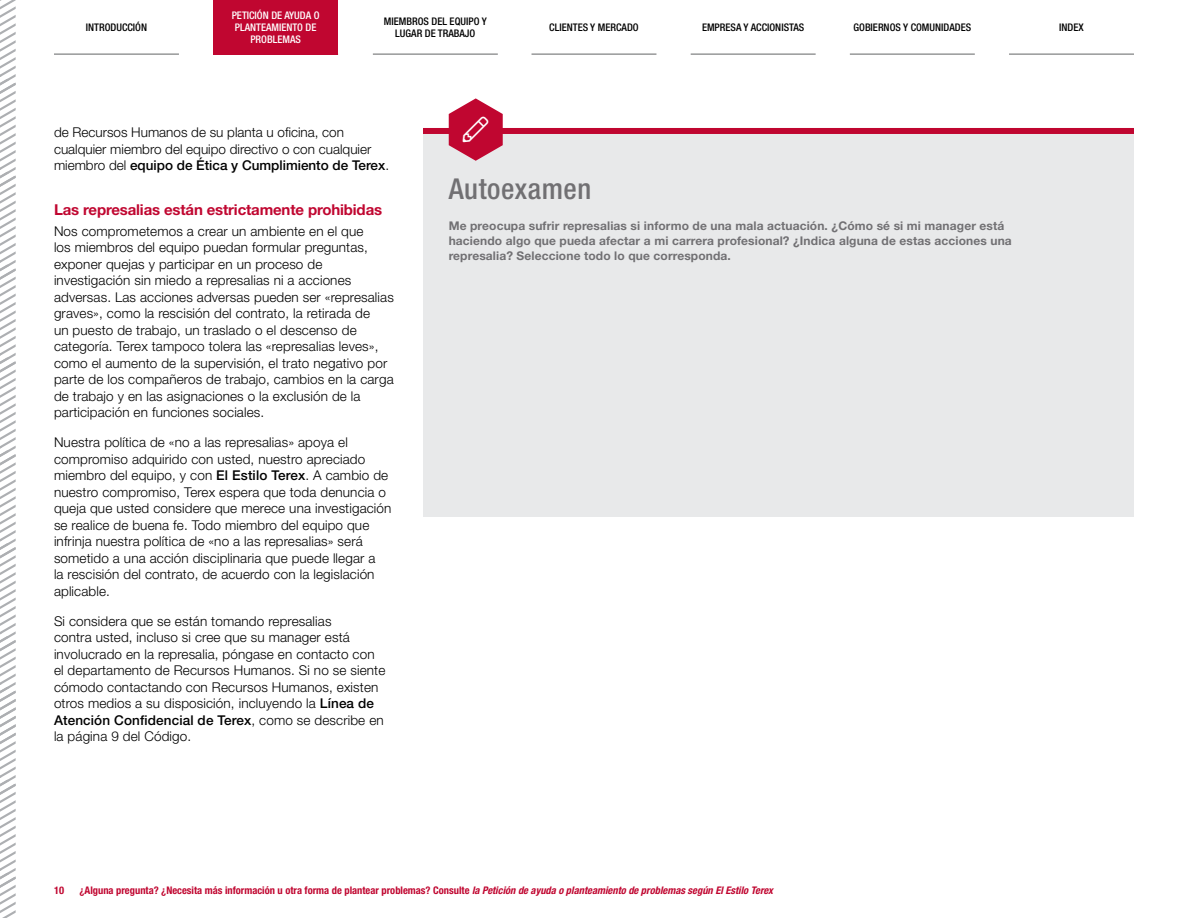
<style>
.page{position:relative;width:1188px;height:918px;background:#fff}
.page>*{position:absolute;margin:0;border:0;box-sizing:border-box;transform-origin:0 0}
.t1{font:500 condensed 28.8px "Helvetica Neue LT Std";letter-spacing:.02em;color:#717073}
.t2{font:700 15px "Helvetica Neue LT Std";letter-spacing:-.01em;color:#c00630}
.t3{font:300 13.5px/16.5px "Helvetica Neue LT Std";letter-spacing:.01em;color:#000}
.t4{font:700 12px/15px "Helvetica Neue LT Std";letter-spacing:.01em;color:#717073}
.t5{font:700 condensed 10.5px "Helvetica Neue LT Std";color:#c00630}
.t6{font:500 condensed 10.5px/12px "Helvetica Neue LT Std";color:#000;text-align:center}
.t7{font:500 condensed 10.5px/12px "Helvetica Neue LT Std";color:#fff;text-align:center}
.s1{font-weight:500}
.s2{font-style:italic}
</style>
<div class="page">
<hr style="left:54px;top:54px;width:125px;height:1px;background:#636466">
<hr style="left:691px;top:54px;width:125px;height:1px;background:#636466">
<hr style="left:532px;top:54px;width:124px;height:1px;background:#636466">
<hr style="left:1009px;top:54px;width:125px;height:1px;background:#636466">
<hr style="left:850px;top:54px;width:125px;height:1px;background:#636466">
<hr style="left:373px;top:54px;width:125px;height:1px;background:#636466">
<svg style="left:0;top:0;width:16px;height:918px"></svg>
<div style="left:213px;top:0;width:125px;height:55px;background:#c00630"></div>
<div style="left:423px;top:128px;width:711px;height:388px;background:#e8e9ea"></div>
<div style="left:423px;top:128px;width:711px;height:6px;background:#c00630"></div>
<svg style="left:449px;top:98px;width:54px;height:63px"></svg>
<p class="t7" style="left:232px;top:9px;width:89px">PETICIÓN DE AYUDA O<br>PLANTEAMIENTO DE<br>PROBLEMAS</p>
<p class="t6" style="left:384px;top:15px;width:104px">MIEMBROS DEL EQUIPO Y<br>LUGAR DE TRABAJO</p>
<p class="t6" style="left:86px;top:21px;width:63px">INTRODUCCIÓN</p>
<p class="t6" style="left:549px;top:21px;width:91px">CLIENTES Y MERCADO</p>
<p class="t6" style="left:702px;top:21px;width:104px">EMPRESA Y ACCIONISTAS</p>
<p class="t6" style="left:854px;top:21px;width:119px">GOBIERNOS Y COMUNIDADES</p>
<p class="t6" style="left:1059px;top:21px;width:26px">INDEX</p>
<p class="t3" style="left:54px;top:124px;width:337px">de Recursos Humanos de su planta u oficina, con cualquier miembro del equipo directivo o con cualquier miembro del <span class="s1">equipo de Ética y Cumplimiento de Terex</span>.</p>
<p class="t2" style="left:54px;top:200px;width:330px">Las represalias están estrictamente prohibidas</p>
<p class="t3" style="left:54px;top:223px;width:341px">Nos comprometemos a crear un ambiente en el que<br>los miembros del equipo puedan formular preguntas, exponer quejas y participar en un proceso de investigación sin miedo a represalias ni a acciones adversas. Las acciones adversas pueden ser «represalias graves», como la rescisión del contrato, la retirada de<br>un puesto de trabajo, un traslado o el descenso de categoría. Terex tampoco tolera las «represalias leves», como el aumento de la supervisión, el trato negativo por parte de los compañeros de trabajo, cambios en la carga de trabajo y en las asignaciones o la exclusión de la participación en funciones sociales.</p>
<p class="t3" style="left:54px;top:434px;width:339px">Nuestra política de «no a las represalias» apoya el compromiso adquirido con usted, nuestro apreciado miembro del equipo, y con <span class="s1">El Estilo Terex</span>. A cambio de nuestro compromiso, Terex espera que toda denuncia o queja que usted considere que merece una investigación se realice de buena fe. Todo miembro del equipo que infrinja nuestra política de «no a las represalias» será sometido a una acción disciplinaria que puede llegar a<br>la rescisión del contrato, de acuerdo con la legislación aplicable.</p>
<p class="t3" style="left:54px;top:613px;width:333px">Si considera que se están tomando represalias<br>contra usted, incluso si cree que su manager está involucrado en la represalia, póngase en contacto con el departamento de Recursos Humanos. Si no se siente cómodo contactando con Recursos Humanos, existen otros medios a su disposición, incluyendo la <span class="s1">Línea de Atención Confidencial de Terex</span>, como se describe en la página 9 del Código.</p>
<h1 class="t1" style="left:449px;top:172px;width:144px">Autoexamen</h1>
<p class="t4" style="left:449px;top:218px;width:565px">Me preocupa sufrir represalias si informo de una mala actuación. ¿Cómo sé si mi manager está haciendo algo que pueda afectar a mi carrera profesional? ¿Indica alguna de estas acciones una represalia? Seleccione todo lo que corresponda.</p>
<p class="t5" style="left:54px;top:884px;width:12px">10</p>
<p class="t5" style="left:80px;top:884px;width:695px">¿Alguna pregunta? ¿Necesita más información u otra forma de plantear problemas? Consulte <span class="s2">la Petición de ayuda o planteamiento de problemas según El Estilo Terex</span></p>
</div>
